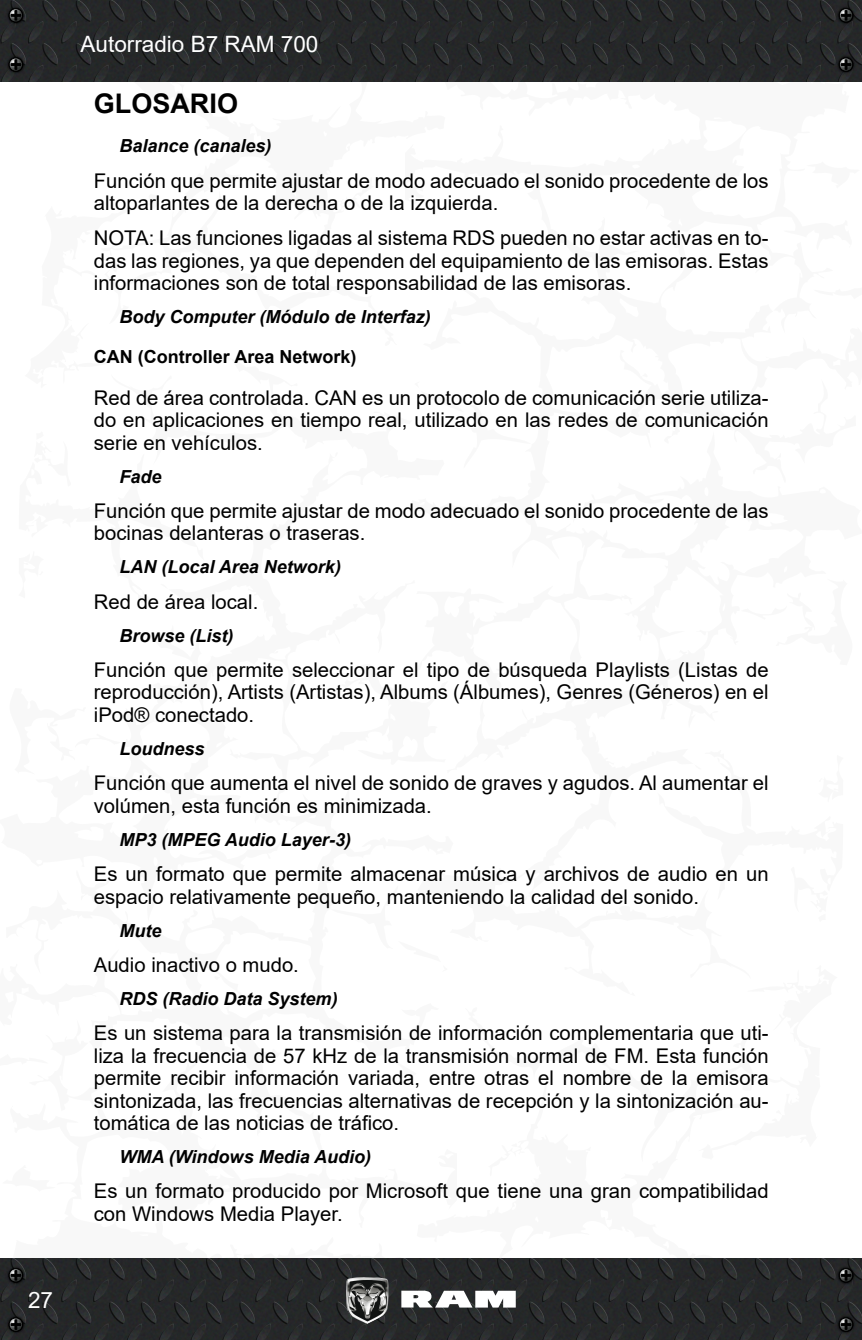
<style>
.page{position:relative;width:862px;height:1340px;background:#fff}
.page>*{position:absolute;margin:0;border:0;box-sizing:border-box;transform-origin:0 0}
._1_Título{font:700 27px "Arial";color:#000}
.t1{font:22.5px "Arial";color:#fff}
._4_Normal{font:20.25px/22.5px "Arial";color:#000}
._3a_Negritas{font:italic 700 18px "Arial";color:#000}
._6_NOTA{font:700 18px "Arial";color:#000}
</style>
<div class="page">
<svg style="left:861px;top:39px;width:1px;height:1259px"></svg>
<img style="left:0;top:0;width:861px;height:81px">
<img style="left:0;top:1258px;width:861px;height:81px">
<svg style="left:401px;top:1290px;width:114px;height:17px"></svg>
<img style="left:346px;top:1276px;width:42px;height:47px">
<img style="left:5px;top:4px;width:22px;height:22px">
<svg style="left:8px;top:8px;width:16px;height:15px"></svg>
<img style="left:5px;top:1264px;width:22px;height:22px">
<svg style="left:8px;top:1267px;width:16px;height:15px"></svg>
<img style="left:834px;top:4px;width:22px;height:22px">
<svg style="left:837px;top:8px;width:16px;height:15px"></svg>
<img style="left:834px;top:1264px;width:22px;height:22px">
<svg style="left:837px;top:1267px;width:16px;height:15px"></svg>
<img style="left:5px;top:53px;width:22px;height:23px">
<svg style="left:8px;top:57px;width:16px;height:15px"></svg>
<img style="left:5px;top:1313px;width:22px;height:22px">
<svg style="left:8px;top:1316px;width:16px;height:15px"></svg>
<img style="left:834px;top:53px;width:22px;height:23px">
<svg style="left:837px;top:57px;width:16px;height:15px"></svg>
<img style="left:834px;top:1313px;width:22px;height:22px">
<svg style="left:837px;top:1316px;width:16px;height:15px"></svg>
<p class="t1" style="left:28px;top:1284px;width:27px">27</p>
<p class="t1" style="left:80px;top:29px;width:239px">Autorradio B7 RAM 700</p>
<p class="_1_Título" style="left:94px;top:84px;width:146px">GLOSARIO</p>
<p class="_3a_Negritas" style="left:119px;top:134px;width:154px">Balance (canales)</p>
<p class="_4_Normal" style="left:94px;top:169px;width:676px">Función que permite ajustar de modo adecuado el sonido procedente de los altoparlantes de la derecha o de la izquierda.</p>
<p class="_4_Normal" style="left:94px;top:227px;width:676px;text-align:justify">NOTA: Las funciones ligadas al sistema RDS pueden no estar activas en to&shy;das las regiones, ya que dependen del equipamiento de las emisoras. Estas informaciones son de total responsabilidad de las emisoras.</p>
<p class="_3a_Negritas" style="left:119px;top:305px;width:313px">Body Computer (Módulo de Interfaz)</p>
<p class="_6_NOTA" style="left:94px;top:344px;width:264px">CAN (Controller Area Network)</p>
<p class="_4_Normal" style="left:94px;top:386px;width:676px;text-align:justify">Red de área controlada. CAN es un protocolo de comunicación serie utiliza&shy;do en aplicaciones en tiempo real, utilizado en las redes de comunicación serie en vehículos.</p>
<p class="_3a_Negritas" style="left:119px;top:464px;width:44px">Fade</p>
<p class="_4_Normal" style="left:94px;top:499px;width:676px">Función que permite ajustar de modo adecuado el sonido procedente de las bocinas delanteras o traseras.</p>
<p class="_3a_Negritas" style="left:119px;top:555px;width:223px">LAN (Local Area Network)</p>
<p class="_4_Normal" style="left:94px;top:590px;width:162px">Red de área local.</p>
<p class="_3a_Negritas" style="left:119px;top:623px;width:116px">Browse (List)</p>
<p class="_4_Normal" style="left:94px;top:658px;width:676px;text-align:justify">Función que permite seleccionar el tipo de búsqueda Playlists (Listas de reproducción), Artists (Artistas), Albums (Álbumes), Genres (Géneros) en el iPod® conectado.</p>
<p class="_3a_Negritas" style="left:119px;top:736px;width:87px">Loudness</p>
<p class="_4_Normal" style="left:94px;top:771px;width:676px">Función que aumenta el nivel de sonido de graves y agudos. Al aumentar el volúmen, esta función es minimizada.</p>
<p class="_3a_Negritas" style="left:119px;top:827px;width:233px">MP3 (MPEG Audio Layer-3)</p>
<p class="_4_Normal" style="left:94px;top:862px;width:676px">Es un formato que permite almacenar música y archivos de audio en un espacio relativamente pequeño, manteniendo la calidad del sonido.</p>
<p class="_3a_Negritas" style="left:119px;top:918px;width:43px">Mute</p>
<p class="_4_Normal" style="left:94px;top:953px;width:203px">Audio inactivo o mudo.</p>
<p class="_3a_Negritas" style="left:119px;top:986px;width:220px">RDS (Radio Data System)</p>
<p class="_4_Normal" style="left:94px;top:1021px;width:676px;text-align:justify">Es un sistema para la transmisión de información complementaria que uti&shy;liza la frecuencia de 57 kHz de la transmisión normal de FM. Esta función permite recibir información variada, entre otras el nombre de la emisora sintonizada, las frecuencias alternativas de recepción y la sintonización au&shy;tomática de las noticias de tráfico.</p>
<p class="_3a_Negritas" style="left:119px;top:1144px;width:253px">WMA (Windows Media Audio)</p>
<p class="_4_Normal" style="left:94px;top:1179px;width:676px">Es un formato producido por Microsoft que tiene una gran compatibilidad con Windows Media Player.</p>
</div>
